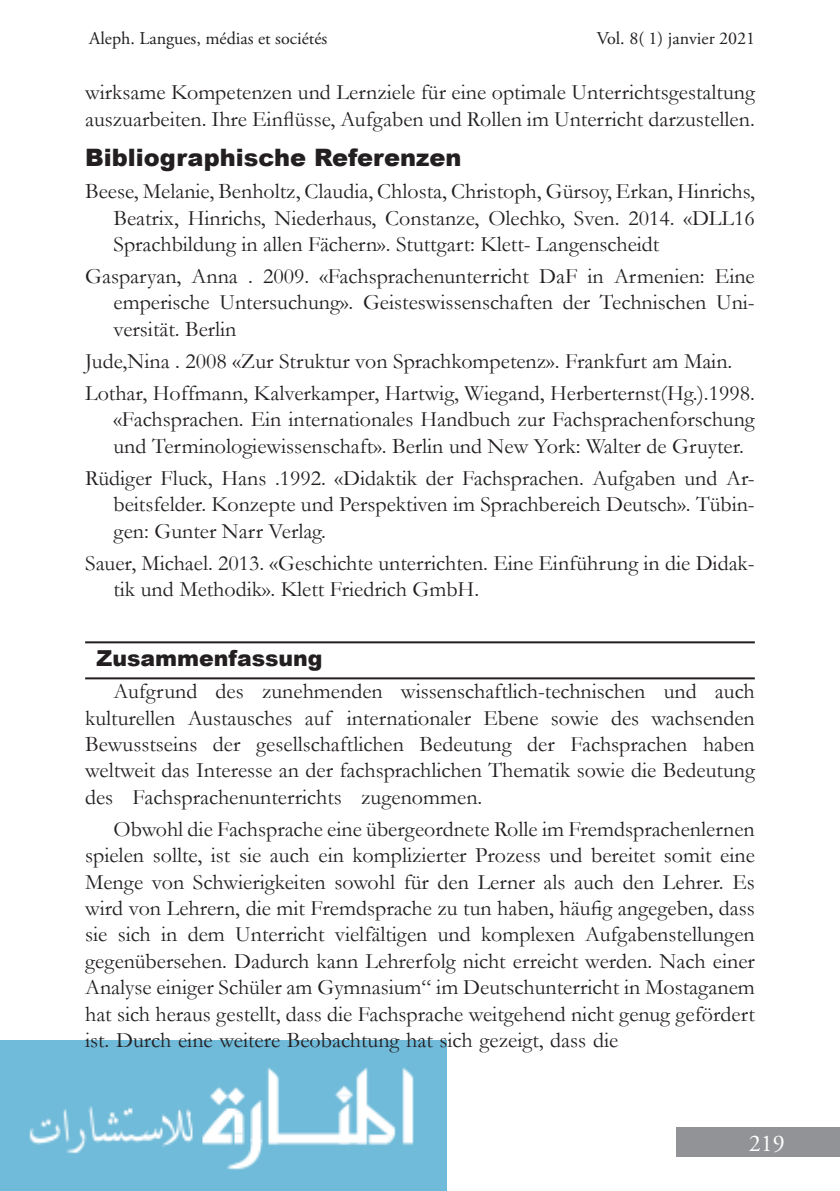
<style>
.page{position:relative;width:840px;height:1191px;background:#fff}
.page>*{position:absolute;margin:0;border:0;box-sizing:border-box;transform-origin:0 0}
.Titre_1{font:900 24px "Arial";color:#231f20}
.t1{font:24px "Adobe Garamond Pro";color:#fff}
.resume-fr{font:22px/26.4px "Garamond";color:#231f20;text-align:justify}
.Bibliography{font:22px/26.4px "Garamond";color:#231f20;text-align:justify}
.Normal-fr{font:22px/26.4px "Garamond";color:#231f20}
.Titre-résumé{font:900 22px "Arial";color:#231f20}
.t2{font:18px "Adobe Garamond Pro";color:#231f20}
</style>
<div class="page">
<img style="left:0;top:1041px;width:446px;height:150px">
<div style="left:676px;top:1127px;width:163px;height:30px;background:#919396"></div>
<hr style="left:85px;top:641px;width:669px;height:2px;background:#231f20">
<hr style="left:85px;top:677px;width:669px;height:2px;background:#231f20">
<p class="t2" style="left:89px;top:28px;width:239px">Aleph. Langues, médias et sociétés</p>
<p class="t2" style="left:596px;top:28px;width:160px">Vol. 8( 1) janvier 2021</p>
<p class="Normal-fr" style="left:85px;top:79px;width:671px">wirksame Kompetenzen und Lernziele für eine optimale Unterrichtsgestaltung auszuarbeiten. Ihre Einflüsse, Aufgaben und Rollen im Unterricht darzustellen.</p>
<p class="Titre_1" style="left:85px;top:140px;width:377px">Bibliographische Referenzen</p>
<p class="Bibliography" style="left:113px;top:178px;width:642px;text-indent:-28px">Beese, Melanie, Benholtz, Claudia, Chlosta, Christoph, Gürsoy, Erkan, Hinrichs, Beatrix, Hinrichs, Niederhaus, Constanze, Olechko, Sven. 2014. «DLL16<br>Sprachbildung in allen Fächern». Stuttgart: Klett- Langenscheidt</p>
<p class="Bibliography" style="left:113px;top:263px;width:642px;text-indent:-28px">Gasparyan, Anna . 2009. «Fachsprachenunterricht DaF in Armenien: Eine emperische Untersuchung». Geisteswissenschaften der Technischen Uni&shy;versität. Berlin</p>
<p class="Bibliography" style="left:85px;top:347px;width:648px">Jude,Nina . 2008 «Zur Struktur von Sprachkompetenz». Frankfurt am Main.</p>
<p class="Bibliography" style="left:113px;top:379px;width:642px;text-indent:-28px">Lothar, Hoffmann, Kalverkamper, Hartwig, Wiegand, Herberternst(Hg.).1998. «Fachsprachen. Ein internationales Handbuch zur Fachsprachenforschung und Terminologiewissenschaft». Berlin und New York: Walter de Gruyter.</p>
<p class="Bibliography" style="left:113px;top:464px;width:642px;text-indent:-28px">Rüdiger Fluck, Hans .1992. «Didaktik der Fachsprachen. Aufgaben und Ar&shy;beitsfelder. Konzepte und Perspektiven im Sprachbereich Deutsch». Tübin&shy;gen: Gunter Narr Verlag.</p>
<p class="Bibliography" style="left:113px;top:549px;width:642px;text-indent:-28px">Sauer, Michael. 2013. «Geschichte unterrichten. Eine Einführung in die Didak&shy;tik und Methodik». Klett Friedrich GmbH.</p>
<p class="Titre-résumé" style="left:96px;top:642px;width:227px">Zusammenfassung</p>
<p class="resume-fr" style="left:85px;top:678px;width:671px;text-indent:28px">Aufgrund des zunehmenden wissenschaftlich-technischen und auch kulturellen Austausches auf internationaler Ebene sowie des wachsenden Bewusstseins der gesellschaftlichen Bedeutung der Fachsprachen haben weltweit das Interesse an der fachsprachlichen Thematik sowie die Bedeutung des Fachsprachenunterrichts zugenommen.</p>
<p class="resume-fr" style="left:85px;top:815px;width:670px;text-indent:28px">Obwohl die Fachsprache eine übergeordnete Rolle im Fremdsprachenlernen spielen sollte, ist sie auch ein komplizierter Prozess und bereitet somit eine Menge von Schwierigkeiten sowohl für den Lerner als auch den Lehrer. Es wird von Lehrern, die mit Fremdsprache zu tun haben, häufig angegeben, dass sie sich in dem Unterricht vielfältigen und komplexen Aufgabenstellungen gegenübersehen. Dadurch kann Lehrerfolg nicht erreicht werden. Nach einer Analyse einiger Schüler am Gymnasium“ im Deutschunterricht in Mostaganem hat sich heraus gestellt, dass die Fachsprache weitgehend nicht genug gefördert ist. Durch eine weitere Beobachtung hat sich gezeigt, dass die</p>
<p class="t1" style="left:748px;top:1128px;width:37px">219</p>
</div>
